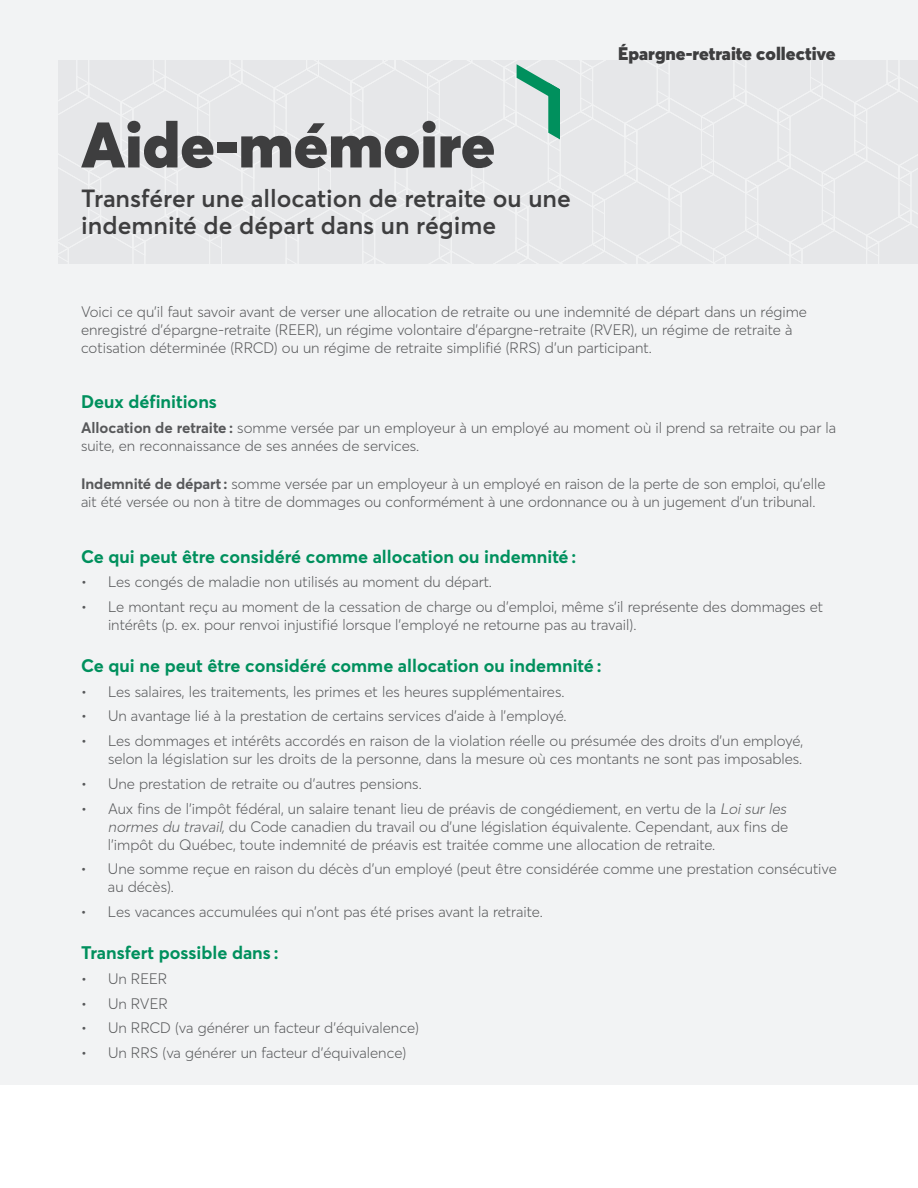
<style>
.page{position:relative;width:918px;height:1188px;background:#fff}
.page>*{position:absolute;margin:0;border:0;box-sizing:border-box;transform-origin:0 0}
.t1{font:900 63.3px "Desjardins Sans";color:#3e3e3f}
.t2{font:600 24.6px/27.3px "Desjardins Sans";color:#3e3e3f}
.t3{font:700 18px "Desjardins Sans";color:#00905d}
.t4{font:900 18px "Desjardins Sans";color:#3e3e3f}
.t5{font:300 15px/18px "Desjardins Sans";color:#57585a}
.s1{font-weight:700}
.s2{font-style:italic}
</style>
<div class="page">
<div style="left:0;top:0;width:918px;height:1084px;background:#f2f3f4"></div>
<svg style="left:58px;top:61px;width:860px;height:203px"></svg>
<h1 class="t1" style="left:81px;top:105px;width:416px">Aide-mémoire</h1>
<h1 class="t2" style="left:81px;top:185px;width:491px">Transférer une allocation de retraite ou une indemnité de départ dans un régime</h1>
<p class="t4" style="left:618px;top:42px;width:219px">Épargne-retraite collective</p>
<p class="t5" style="left:81px;top:303px;width:727px">Voici ce qu’il faut savoir avant de verser une allocation de retraite ou une indemnité de départ dans un régime enregistré d’épargne-retraite (REER), un régime volontaire d’épargne-retraite (RVER), un régime de retraite à cotisation déterminée (RRCD) ou un régime de retraite simplifié (RRS) d’un participant.</p>
<h2 class="t3" style="left:81px;top:391px;width:137px">Deux définitions</h2>
<p class="t5" style="left:81px;top:419px;width:757px"><span class="s1">Allocation de retraite :</span> somme versée par un employeur à un employé au moment où il prend sa retraite ou par la suite, en reconnaissance de ses années de services.</p>
<p class="t5" style="left:81px;top:475px;width:746px"><span class="s1">Indemnité de départ :</span> somme versée par un employeur à un employé en raison de la perte de son emploi, qu’elle ait été versée ou non à titre de dommages ou conformément à une ordonnance ou à un jugement d’un tribunal.</p>
<h2 class="t3" style="left:81px;top:545px;width:497px">Ce qui peut être considéré comme allocation ou indemnité :</h2>
<p class="t5" style="left:81px;top:573px;width:413px">• Les congés de maladie non utilisés au moment du départ.</p>
<p class="t5" style="left:108px;top:598px;width:717px;text-indent:-27px">• Le montant reçu au moment de la cessation de charge ou d’emploi, même s’il représente des dommages et intérêts (p. ex. pour renvoi injustifié lorsque l’employé ne retourne pas au travail).</p>
<h2 class="t3" style="left:81px;top:654px;width:522px">Ce qui ne peut être considéré comme allocation ou indemnité :</h2>
<p class="t5" style="left:81px;top:682px;width:485px">• Les salaires, les traitements, les primes et les heures supplémentaires.</p>
<p class="t5" style="left:81px;top:707px;width:487px">• Un avantage lié à la prestation de certains services d’aide à l’employé.</p>
<p class="t5" style="left:81px;top:732px;width:724px;text-align:right">• Les dommages et intérêts accordés en raison de la violation réelle ou présumée des droits d’un employé, selon la législation sur les droits de la personne, dans la mesure où ces montants ne sont pas imposables.</p>
<p class="t5" style="left:81px;top:775px;width:342px">• Une prestation de retraite ou d’autres pensions.</p>
<p class="t5" style="left:108px;top:799px;width:683px;text-align:justify;text-indent:-27px">• Aux fins de l’impôt fédéral, un salaire tenant lieu de préavis de congédiement, en vertu de la <span class="s2">Loi sur les normes du travail,</span> du Code canadien du travail ou d’une législation équivalente. Cependant, aux fins de l’impôt du Québec, toute indemnité de préavis est traitée comme une allocation de retraite.</p>
<p class="t5" style="left:108px;top:860px;width:731px;text-indent:-27px">• Une somme reçue en raison du décès d’un employé (peut être considérée comme une prestation consécutive au décès).</p>
<p class="t5" style="left:81px;top:903px;width:463px">• Les vacances accumulées qui n’ont pas été prises avant la retraite.</p>
<h2 class="t3" style="left:81px;top:941px;width:199px">Transfert possible dans :</h2>
<p class="t5" style="left:81px;top:970px;width:88px">• Un REER</p>
<p class="t5" style="left:81px;top:994px;width:88px">• Un RVER</p>
<p class="t5" style="left:81px;top:1019px;width:339px">• Un RRCD (va générer un facteur d’équivalence)</p>
<p class="t5" style="left:81px;top:1044px;width:327px">• Un RRS (va générer un facteur d’équivalence)</p>
</div>
